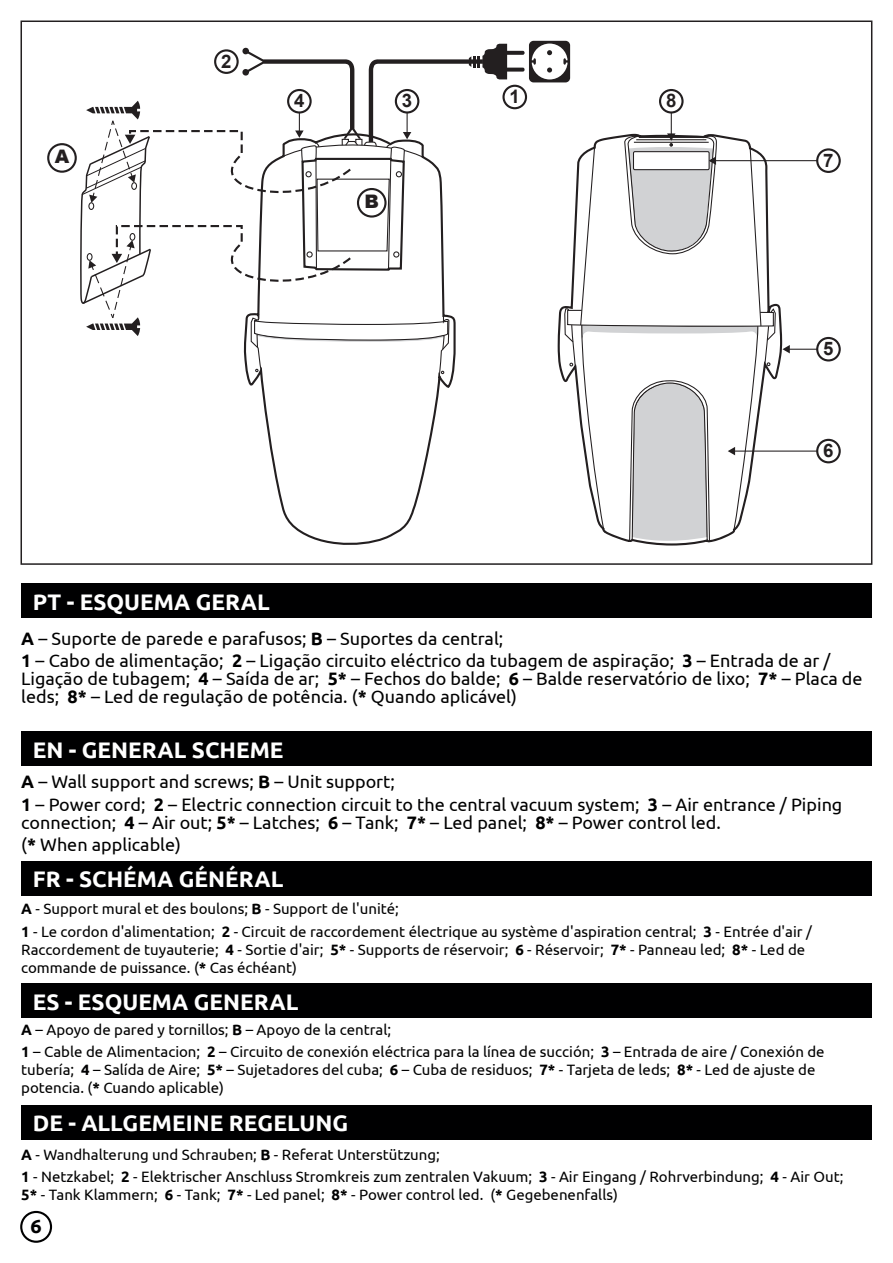
<style>
.page{position:relative;width:893px;height:1263px;background:#fff}
.page>*{position:absolute;margin:0;border:0;box-sizing:border-box;transform-origin:0 0}
.t1{font:700 22.5px "Ubuntu";color:#fff}
.t2{font:700 19.35px "Ubuntu";color:#000001}
.t3{font:700 18.6px "Arial";color:#231f20}
.t4{font:900 18.6px "Arial";color:#231f20}
.t5{font:18px/22.5px "Ubuntu";color:#000001}
.t6{font:15px/22.5px "Ubuntu";color:#000001}
.s1{font-weight:700}
</style>
<div class="page">
<div style="left:20px;top:1211px;width:32px;height:32px;border:2px solid #000001;border-radius:50%"></div>
<div style="left:21px;top:584px;width:851px;height:34px;background:#000001"></div>
<div style="left:21px;top:732px;width:851px;height:34px;background:#000001"></div>
<div style="left:21px;top:861px;width:851px;height:34px;background:#000001"></div>
<div style="left:21px;top:984px;width:851px;height:34px;background:#000001"></div>
<div style="left:21px;top:1105px;width:851px;height:34px;background:#000001"></div>
<div style="left:47px;top:143px;width:30px;height:30px;border:2px solid #231f20;border-radius:50%"></div>
<svg style="left:782px;top:345px;width:35px;height:8px"></svg>
<div style="left:816px;top:337px;width:25px;height:24px;border:2px solid #231f20;border-radius:50%"></div>
<hr style="left:715px;top:160px;width:102px;height:1px;background:#231f20">
<div style="left:816px;top:148px;width:25px;height:25px;border:2px solid #231f20;border-radius:50%"></div>
<hr style="left:734px;top:451px;width:83px;height:1px;background:#231f20">
<div style="left:816px;top:439px;width:25px;height:24px;border:2px solid #231f20;border-radius:50%"></div>
<svg style="left:625px;top:160px;width:157px;height:385px"></svg>
<svg style="left:80px;top:41px;width:696px;height:500px"></svg>
<p class="t4" style="left:55px;top:143px;width:16px">A</p>
<p class="t3" style="left:221px;top:48px;width:12px">2</p>
<p class="t3" style="left:510px;top:83px;width:12px">1</p>
<p class="t3" style="left:294px;top:88px;width:12px">4</p>
<p class="t3" style="left:402px;top:88px;width:12px">3</p>
<p class="t3" style="left:666px;top:88px;width:12px">8</p>
<p class="t4" style="left:364px;top:188px;width:16px">B</p>
<p class="t3" style="left:823px;top:147px;width:12px">7</p>
<p class="t3" style="left:823px;top:336px;width:12px">5</p>
<p class="t3" style="left:823px;top:437px;width:12px">6</p>
<h1 class="t1" style="left:33px;top:588px;width:238px">PT - ESQUEMA GERAL</h1>
<p class="t5" style="left:21px;top:627px;width:811px"><span class="s1">A</span> – Suporte de parede e parafusos; <span class="s1">B</span> – Suportes da central;<br><span class="s1">1</span> – Cabo de alimentação; <span class="s1">2</span> – Ligação circuito eléctrico da tubagem de aspiração; <span class="s1">3</span> – Entrada de ar /</p>
<p class="t5" style="left:21px;top:669px;width:843px;line-height:18px">Ligação de tubagem; <span class="s1">4</span> – Saída de ar; <span class="s1">5*</span> – Fechos do balde; <span class="s1">6</span> – Balde reservatório de lixo; <span class="s1">7*</span> – Placa de leds; <span class="s1">8*</span> – Led de regulação de potência. (<span class="s1">*</span> Quando aplicável)</p>
<h1 class="t1" style="left:33px;top:736px;width:252px">EN - GENERAL SCHEME</h1>
<p class="t5" style="left:21px;top:770px;width:823px"><span class="s1">A</span> – Wall support and screws; <span class="s1">B</span> – Unit support;<br><span class="s1">1</span> – Power cord; <span class="s1">2</span> – Electric connection circuit to the central vacuum system; <span class="s1">3</span> – Air entrance / Piping</p>
<p class="t5" style="left:21px;top:811px;width:701px">connection; <span class="s1">4</span> – Air out; <span class="s1">5*</span> – Latches; <span class="s1">6</span> – Tank; <span class="s1">7*</span> – Led panel; <span class="s1">8*</span> – Power control led. (<span class="s1">*</span> When applicable)</p>
<h1 class="t1" style="left:33px;top:865px;width:252px">FR - SCHÉMA GÉNÉRAL</h1>
<p class="t6" style="left:21px;top:897px;width:792px"><span class="s1">A</span> - Support mural et des boulons; <span class="s1">B</span> - Support de l'unité;<br><span class="s1">1</span> - Le cordon d'alimentation; <span class="s1">2</span> - Circuit de raccordement électrique au système d'aspiration central; <span class="s1">3</span> - Entrée d'air /</p>
<p class="t6" style="left:21px;top:940px;width:785px;line-height:18px">Raccordement de tuyauterie; <span class="s1">4</span> - Sortie d'air; <span class="s1">5*</span> - Supports de réservoir; <span class="s1">6</span> - Réservoir; <span class="s1">7*</span> - Panneau led; <span class="s1">8*</span> - Led de commande de puissance. (<span class="s1">*</span> Cas échéant)</p>
<h1 class="t1" style="left:33px;top:988px;width:267px">ES - ESQUEMA GENERAL</h1>
<p class="t6" style="left:21px;top:1018px;width:805px"><span class="s1">A</span> – Apoyo de pared y tornillos; <span class="s1">B</span> – Apoyo de la central;<br><span class="s1">1</span> – Cable de Alimentacion; <span class="s1">2</span> – Circuito de conexión eléctrica para la línea de succión; <span class="s1">3</span> – Entrada de aire / Conexión de</p>
<p class="t6" style="left:21px;top:1060px;width:796px;line-height:18px">tubería; <span class="s1">4</span> – Salída de Aire; <span class="s1">5*</span> – Sujetadores del cuba; <span class="s1">6</span> – Cuba de residuos; <span class="s1">7*</span> - Tarjeta de leds; <span class="s1">8*</span> - Led de ajuste de potencia. (<span class="s1">*</span> Cuando aplicable)</p>
<h1 class="t1" style="left:33px;top:1109px;width:317px">DE - ALLGEMEINE REGELUNG</h1>
<p class="t6" style="left:21px;top:1142px;width:824px"><span class="s1">A</span> - Wandhalterung und Schrauben; <span class="s1">B</span> - Referat Unterstützung;<br><span class="s1">1</span> - Netzkabel; <span class="s1">2</span> - Elektrischer Anschluss Stromkreis zum zentralen Vakuum; <span class="s1">3</span> - Air Eingang / Rohrverbindung; <span class="s1">4</span> - Air Out;</p>
<p class="t6" style="left:21px;top:1183px;width:598px"><span class="s1">5*</span> - Tank Klammern; <span class="s1">6</span> - Tank; <span class="s1">7*</span> - Led panel; <span class="s1">8*</span> - Power control led. (<span class="s1">*</span> Gegebenenfalls)</p>
<p class="t2" style="left:30px;top:1214px;width:13px">6</p>
</div>
